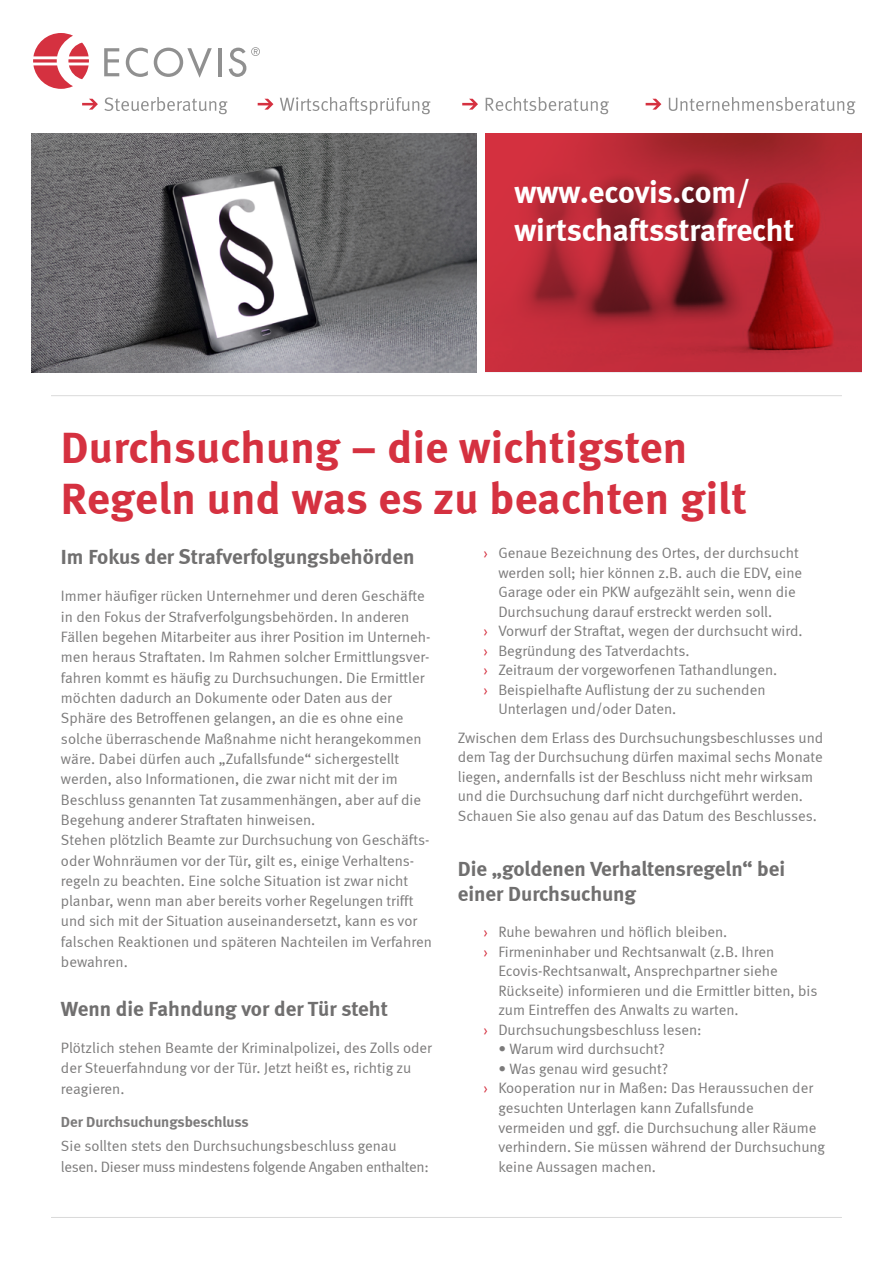
<style>
.page{position:relative;width:893px;height:1263px;background:#fff}
.page>*{position:absolute;margin:0;border:0;box-sizing:border-box;transform-origin:0 0}
.t1{font:45px/51px "Meta Bold LF";letter-spacing:.005em;color:#d53140}
.t2{font:31.5px/37.8px "Meta Bold LF";letter-spacing:-.005em;color:#fff}
.t3{font:21px/25.2px "Meta Bold LF";color:#706f6f}
.t4{font:15px/20.2px "Meta Normal LF";color:#7c7b7b}
.t5{font:15px/20.4px "Meta Normal LF";letter-spacing:-.02em;color:#7c7b7b}
.t6{font:15px "Meta Bold LF";letter-spacing:-.005em;color:#7c7b7b}
.s1{color:#d53140}
</style>
<div class="page">
<svg style="left:33px;top:33px;width:56px;height:56px"></svg>
<svg style="left:104px;top:48px;width:15px;height:28px"></svg>
<svg style="left:126px;top:48px;width:22px;height:29px"></svg>
<svg style="left:154px;top:48px;width:58px;height:30px"></svg>
<hr style="left:218px;top:48px;width:3px;height:28px;background:#909090">
<svg style="left:229px;top:47px;width:31px;height:30px"></svg>
<svg style="left:82px;top:99px;width:16px;height:11px"></svg>
<svg style="left:104px;top:97px;width:124px;height:17px"></svg>
<svg style="left:258px;top:99px;width:15px;height:11px"></svg>
<svg style="left:280px;top:97px;width:151px;height:18px"></svg>
<svg style="left:462px;top:99px;width:16px;height:11px"></svg>
<svg style="left:486px;top:97px;width:123px;height:17px"></svg>
<svg style="left:646px;top:99px;width:15px;height:11px"></svg>
<svg style="left:669px;top:97px;width:187px;height:17px"></svg>
<hr style="left:51px;top:395px;width:791px;height:1px;background:#dadada">
<hr style="left:51px;top:1217px;width:791px;height:1px;background:#dadada">
<svg style="left:485px;top:134px;width:377px;height:238px;background:#b12631"></svg>
<img style="left:31px;top:134px;width:446px;height:238px">
<h2 class="t2" style="left:514px;top:173px;width:281px">www.ecovis.com/ wirtschaftsstrafrecht</h2>
<h1 class="t1" style="left:61px;top:421px;width:687px">Durchsuchung – die wichtigsten<br>Regeln und was es zu beachten gilt</h1>
<h3 class="t3" style="left:61px;top:544px;width:355px">Im Fokus der Strafverfolgungsbehörden</h3>
<p class="t4" style="left:61px;top:586px;width:372px">Immer häufiger rücken Unternehmer und deren Geschäfte in den Fokus der Strafverfolgungsbehörden. In anderen Fällen begehen Mitarbeiter aus ihrer Position im Unterneh&shy;men heraus Straftaten. Im Rahmen solcher Ermittlungsver&shy;fahren kommt es häufig zu Durchsuchungen. Die Ermittler möchten dadurch an Dokumente oder Daten aus der Sphäre des Betroffenen gelangen, an die es ohne eine solche überraschende Maßnahme nicht herangekommen wäre. Dabei dürfen auch „Zufallsfunde“ sichergestellt werden, also Informationen, die zwar nicht mit der im Beschluss genannten Tat zusammenhängen, aber auf die Begehung anderer Straftaten hinweisen.<br>Stehen plötzlich Beamte zur Durchsuchung von Geschäfts&shy;oder Wohnräumen vor der Tür, gilt es, einige Verhaltens&shy;regeln zu beachten. Eine solche Situation ist zwar nicht planbar, wenn man aber bereits vorher Regelungen trifft und sich mit der Situation auseinandersetzt, kann es vor falschen Reaktionen und späteren Nachteilen im Verfahren bewahren.</p>
<h3 class="t3" style="left:61px;top:995px;width:328px">Wenn die Fahndung vor der Tür steht</h3>
<p class="t4" style="left:61px;top:1037px;width:372px">Plötzlich stehen Beamte der Kriminalpolizei, des Zolls oder der Steuerfahndung vor der Tür. Jetzt heißt es, richtig zu reagieren.</p>
<p class="t6" style="left:61px;top:1112px;width:189px">Der Durchsuchungsbeschluss</p>
<p class="t5" style="left:61px;top:1136px;width:369px">Sie sollten stets den Durchsuchungsbeschluss genau lesen. Dieser muss mindestens folgende Angaben enthalten:</p>
<p class="t4" style="left:483px;top:543px;width:317px"><span class="s1">›</span> Genaue Bezeichnung des Ortes, der durchsucht</p>
<p class="t4" style="left:498px;top:562px;width:305px">werden soll; hier können z.B. auch die EDV, eine</p>
<p class="t4" style="left:498px;top:582px;width:299px">Garage oder ein PKW aufgezählt sein, wenn die</p>
<p class="t4" style="left:498px;top:601px;width:275px">Durchsuchung darauf erstreckt werden soll.</p>
<p class="t4" style="left:483px;top:621px;width:321px"><span class="s1">›</span> Vorwurf der Straftat, wegen der durchsucht wird.</p>
<p class="t4" style="left:483px;top:640px;width:208px"><span class="s1">›</span> Begründung des Tatverdachts.</p>
<p class="t4" style="left:483px;top:660px;width:295px"><span class="s1">›</span> Zeitraum der vorgeworfenen Tathandlungen.</p>
<p class="t4" style="left:483px;top:679px;width:284px"><span class="s1">›</span> Beispielhafte Auflistung der zu suchenden</p>
<p class="t4" style="left:498px;top:699px;width:180px">Unterlagen und/oder Daten.</p>
<p class="t4" style="left:458px;top:727px;width:367px;line-height:19.5px">Zwischen dem Erlass des Durchsuchungsbeschlusses und dem Tag der Durchsuchung dürfen maximal sechs Monate liegen, andernfalls ist der Beschluss nicht mehr wirksam und die Durchsuchung darf nicht durchgeführt werden.<br>Schauen Sie also genau auf das Datum des Beschlusses.</p>
<h3 class="t3" style="left:458px;top:855px;width:329px">Die „goldenen Verhaltensregeln“ bei einer Durchsuchung</h3>
<p class="t4" style="left:483px;top:922px;width:246px"><span class="s1">›</span> Ruhe bewahren und höflich bleiben.</p>
<p class="t4" style="left:483px;top:941px;width:292px"><span class="s1">›</span> Firmeninhaber und Rechtsanwalt (z.B. Ihren</p>
<p class="t4" style="left:498px;top:961px;width:281px">Ecovis-Rechtsanwalt, Ansprechpartner siehe</p>
<p class="t4" style="left:498px;top:980px;width:321px">Rückseite) informieren und die Ermittler bitten, bis</p>
<p class="t4" style="left:498px;top:1000px;width:242px">zum Eintreffen des Anwalts zu warten.</p>
<p class="t4" style="left:483px;top:1019px;width:220px"><span class="s1">›</span> Durchsuchungsbeschluss lesen:</p>
<p class="t4" style="left:498px;top:1039px;width:168px">• Warum wird durchsucht?</p>
<p class="t4" style="left:498px;top:1058px;width:171px">• Was genau wird gesucht?</p>
<p class="t4" style="left:483px;top:1078px;width:331px"><span class="s1">›</span> Kooperation nur in Maßen: Das Heraussuchen der</p>
<p class="t4" style="left:498px;top:1097px;width:257px">gesuchten Unterlagen kann Zufallsfunde</p>
<p class="t4" style="left:498px;top:1117px;width:320px">vermeiden und ggf. die Durchsuchung aller Räume</p>
<p class="t4" style="left:498px;top:1136px;width:328px">verhindern. Sie müssen während der Durchsuchung</p>
<p class="t4" style="left:498px;top:1156px;width:159px">keine Aussagen machen.</p>
</div>
